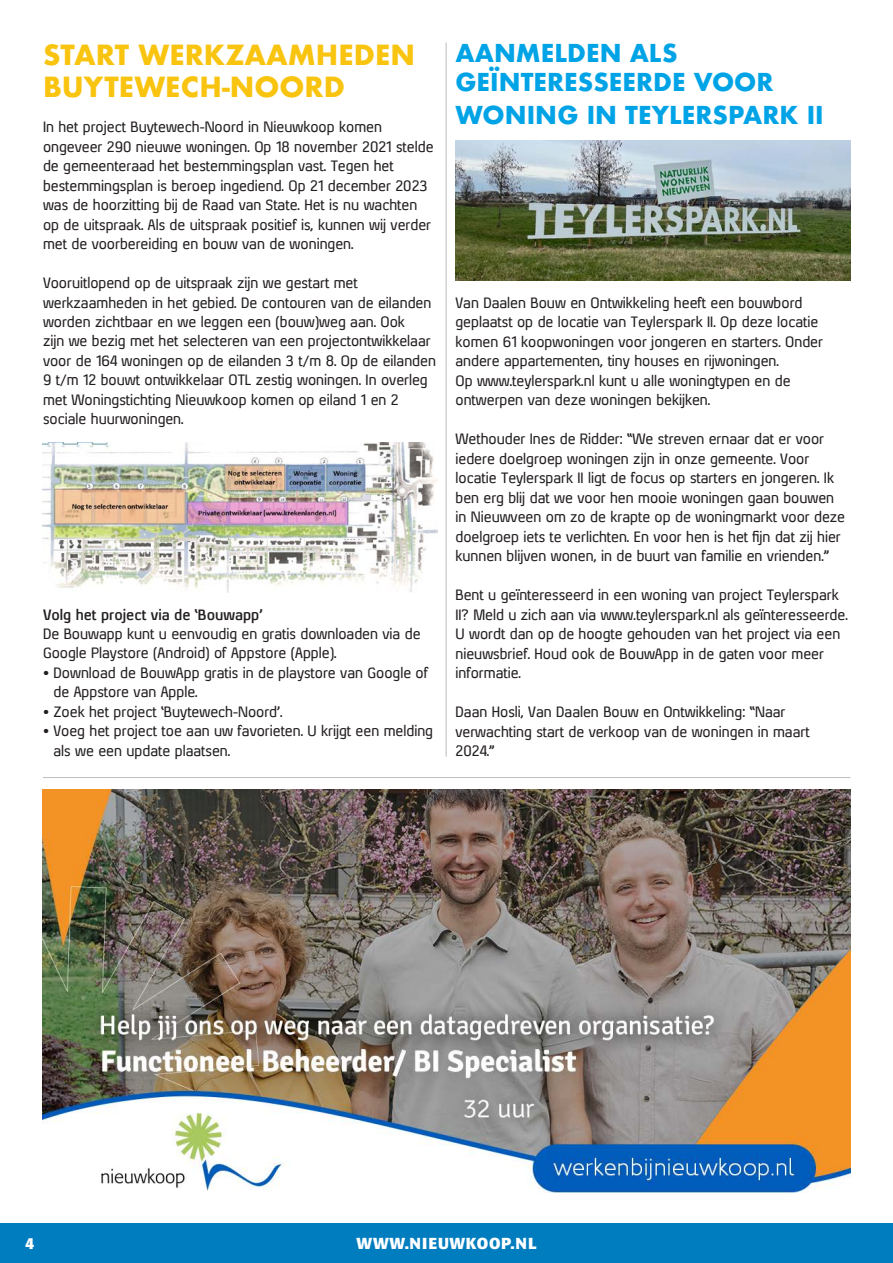
<style>
.page{position:relative;width:893px;height:1263px;background:#fff}
.page>*{position:absolute;margin:0;border:0;box-sizing:border-box;transform-origin:0 0}
.t1{font:700 27px/32.4px "Futura";color:#f9c40f}
.t2{font:700 24px/28.8px "Futura";color:#00a4e6}
.t3{font:700 15.75px "Formata";letter-spacing:.05em;color:#fff}
.t4{font:14.25px/19.5px "Xenu";color:#231f20}
.t5{font:700 14.25px "Xenu";color:#231f20}
</style>
<div class="page">
<img style="left:43px;top:790px;width:807px;height:403px">
<img style="left:455px;top:140px;width:395px;height:141px">
<img style="left:43px;top:442px;width:394px;height:151px">
<hr style="left:446px;top:43px;width:1px;height:714px;background:#bcbdc0">
<hr style="left:43px;top:777px;width:807px;height:1px;background:#bcbdc0">
<div style="left:0;top:1224px;width:893px;height:39px;background:#007dbf"></div>
<h1 class="t1" style="left:43px;top:39px;width:373px">START WERKZAAMHEDEN<br>BUYTEWECH-NOORD</h1>
<p class="t4" style="left:43px;top:117px;width:392px">In het project Buytewech-Noord in Nieuwkoop komen ongeveer 290 nieuwe woningen. Op 18 november 2021 stelde de gemeenteraad het bestemmingsplan vast. Tegen het bestemmingsplan is beroep ingediend. Op 21 december 2023 was de hoorzitting bij de Raad van State. Het is nu wachten op de uitspraak. Als de uitspraak positief is, kunnen wij verder met de voorbereiding en bouw van de woningen.</p>
<p class="t4" style="left:43px;top:273px;width:394px">Vooruitlopend op de uitspraak zijn we gestart met werkzaamheden in het gebied. De contouren van de eilanden worden zichtbaar en we leggen een (bouw)weg aan. Ook<br>zijn we bezig met het selecteren van een projectontwikkelaar voor de 164 woningen op de eilanden 3 t/m 8. Op de eilanden 9 t/m 12 bouwt ontwikkelaar OTL zestig woningen. In overleg met Woningstichting Nieuwkoop komen op eiland 1 en 2 sociale huurwoningen.</p>
<p class="t5" style="left:43px;top:606px;width:221px">Volg het project via de ‘Bouwapp’</p>
<p class="t4" style="left:43px;top:624px;width:379px">De Bouwapp kunt u eenvoudig en gratis downloaden via de<br>Google Playstore (Android) of Appstore (Apple).</p>
<p class="t4" style="left:54px;top:663px;width:376px;text-indent:-11px">• Download de BouwApp gratis in de playstore van Google of de Appstore van Apple.</p>
<p class="t4" style="left:43px;top:702px;width:241px">• Zoek het project ‘Buytewech-Noord’.</p>
<p class="t4" style="left:54px;top:721px;width:381px;text-indent:-11px">• Voeg het project toe aan uw favorieten. U krijgt een melding als we een update plaatsen.</p>
<h2 class="t2" style="left:455px;top:39px;width:319px">AANMELDEN ALS<br>GEÏNTERESSEERDE VOOR</h2>
<h2 class="t2" style="left:455px;top:100px;width:370px">WONING IN TEYLERSPARK II</h2>
<p class="t4" style="left:455px;top:292px;width:369px">Van Daalen Bouw en Ontwikkeling heeft een bouwbord geplaatst op de locatie van Teylerspark II. Op deze locatie komen 61 koopwoningen voor jongeren en starters. Onder andere appartementen, tiny houses en rijwoningen.<br>Op www.teylerspark.nl kunt u alle woningtypen en de ontwerpen van deze woningen bekijken.</p>
<p class="t4" style="left:455px;top:429px;width:391px">Wethouder Ines de Ridder: “We streven ernaar dat er voor iedere doelgroep woningen zijn in onze gemeente. Voor locatie Teylerspark II ligt de focus op starters en jongeren. Ik ben erg blij dat we voor hen mooie woningen gaan bouwen in Nieuwveen om zo de krapte op de woningmarkt voor deze doelgroep iets te verlichten. En voor hen is het fijn dat zij hier kunnen blijven wonen, in de buurt van familie en vrienden.”</p>
<p class="t4" style="left:455px;top:585px;width:394px">Bent u geïnteresseerd in een woning van project Teylerspark II? Meld u zich aan via www.teylerspark.nl als geïnteresseerde.<br>U wordt dan op de hoogte gehouden van het project via een nieuwsbrief. Houd ook de BouwApp in de gaten voor meer informatie.</p>
<p class="t4" style="left:455px;top:702px;width:356px">Daan Hosli, Van Daalen Bouw en Ontwikkeling: “Naar verwachting start de verkoop van de woningen in maart<br>2024.”</p>
<p class="t3" style="left:25px;top:1233px;width:11px">4</p>
<p class="t3" style="left:356px;top:1233px;width:182px">WWW.NIEUWKOOP.NL</p>
</div>
